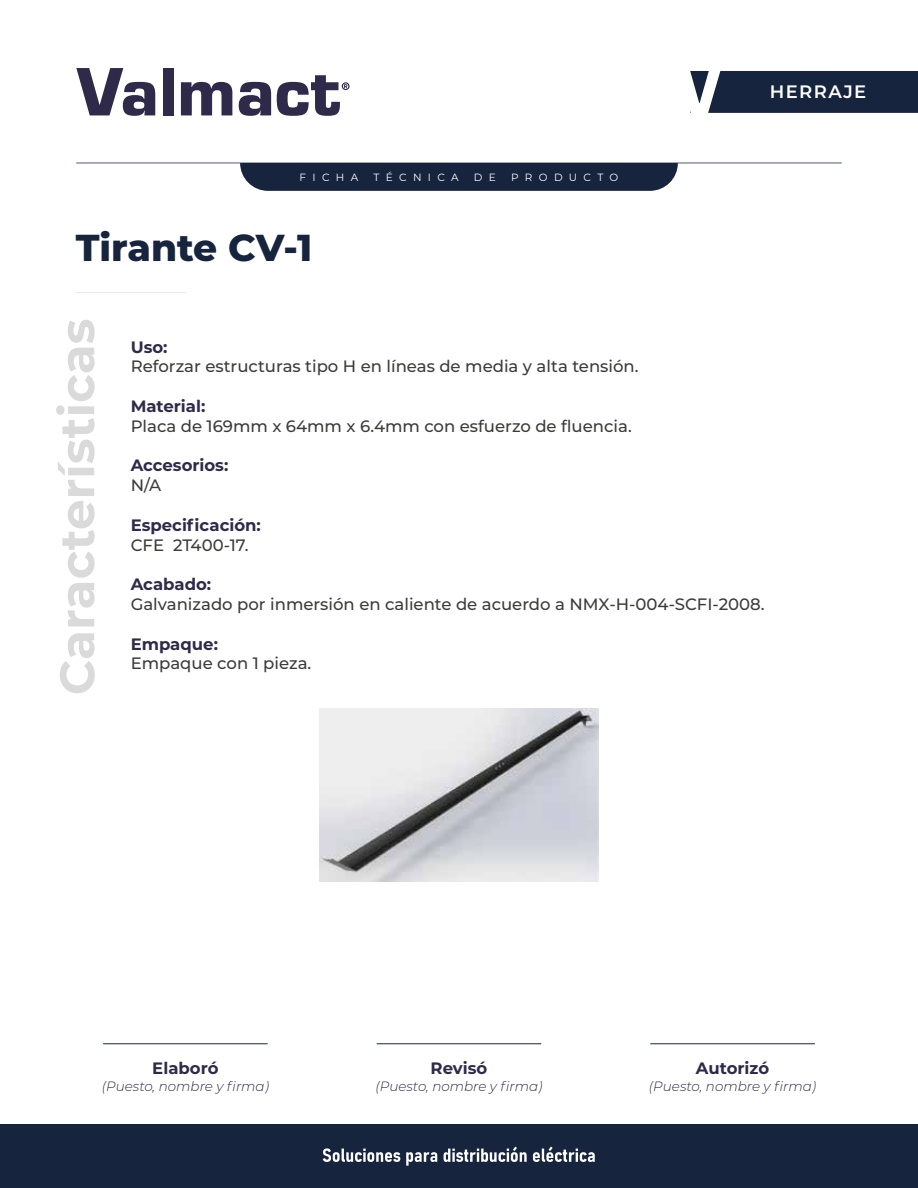
<style>
.page{position:relative;width:918px;height:1188px;background:#fff}
.page>*{position:absolute;margin:0;border:0;box-sizing:border-box;transform-origin:0 0}
.t1{font:800 37.5px "Montserrat";color:#17243e}
.t2{font:600 18px "Montserrat";letter-spacing:.075em;color:#fff}
.t3{font:500 16.5px "Montserrat";color:#3c3c3b}
.t4{font:700 16.5px "Montserrat";color:#2f2a4a}
.t5{font:italic 300 13.5px "Montserrat";color:#2f2a4a}
.t6{font:10.5px "Montserrat";letter-spacing:.6em;color:#fff}
</style>
<div class="page">
<svg style="left:60px;top:633px;width:35px;height:60px"></svg>
<svg style="left:56px;top:320px;width:39px;height:306px"></svg>
<svg style="left:76px;top:68px;width:79px;height:48px"></svg>
<div style="left:163px;top:68px;width:10px;height:47px;background:#2f2a4a"></div>
<svg style="left:181px;top:82px;width:51px;height:33px"></svg>
<svg style="left:239px;top:82px;width:32px;height:34px"></svg>
<svg style="left:277px;top:75px;width:73px;height:41px"></svg>
<svg style="left:690px;top:71px;width:228px;height:42px;background:#29354d"></svg>
<hr style="left:76px;top:163px;width:766px;height:1px;background:#17243e">
<svg style="left:76px;top:292px;width:109px;height:1px"></svg>
<div style="left:240px;top:163px;width:438px;height:28px;background:#17243e"></div>
<hr style="left:103px;top:1043px;width:164px;height:1px;background:#17243e">
<hr style="left:377px;top:1043px;width:164px;height:1px;background:#17243e">
<hr style="left:651px;top:1043px;width:164px;height:1px;background:#17243e">
<div style="left:0;top:1124px;width:918px;height:64px;background:#17243e"></div>
<svg style="left:323px;top:1148px;width:77px;height:14px"></svg>
<svg style="left:406px;top:1152px;width:31px;height:14px"></svg>
<svg style="left:444px;top:1147px;width:83px;height:15px"></svg>
<svg style="left:533px;top:1147px;width:62px;height:15px"></svg>
<img style="left:319px;top:709px;width:280px;height:173px">
<p class="t6" style="left:300px;top:170px;width:60px">FICHA</p>
<p class="t6" style="left:374px;top:170px;width:86px">TÉCNICA</p>
<p class="t6" style="left:474px;top:170px;width:23px">D E</p>
<p class="t6" style="left:511px;top:170px;width:109px">PRODUCTO</p>
<h1 class="t1" style="left:76px;top:220px;width:238px">Tirante CV-1</h1>
<p class="t2" style="left:770px;top:79px;width:98px">HERRAJE</p>
<p class="t4" style="left:131px;top:335px;width:38px">Uso:</p>
<p class="t3" style="left:131px;top:355px;width:509px">Reforzar estructuras tipo H en líneas de media y alta tensión.</p>
<p class="t4" style="left:131px;top:394px;width:76px">Material:</p>
<p class="t3" style="left:131px;top:414px;width:503px">Placa de 169mm x 64mm x 6.4mm con esfuerzo de fluencia.</p>
<p class="t4" style="left:131px;top:454px;width:99px">Accesorios:</p>
<p class="t3" style="left:131px;top:474px;width:32px">N/A</p>
<p class="t4" style="left:131px;top:513px;width:132px">Especificación:</p>
<p class="t3" style="left:131px;top:533px;width:119px">CFE 2T400-17.</p>
<p class="t4" style="left:131px;top:572px;width:82px">Acabado:</p>
<p class="t3" style="left:131px;top:593px;width:635px">Galvanizado por inmersión en caliente de acuerdo a NMX-H-004-SCFI-2008.</p>
<p class="t4" style="left:131px;top:632px;width:89px">Empaque:</p>
<p class="t3" style="left:131px;top:652px;width:182px">Empaque con 1 pieza.</p>
<p class="t4" style="left:152px;top:1057px;width:68px">Elaboró</p>
<p class="t5" style="left:102px;top:1077px;width:169px">(Puesto, nombre y firma)</p>
<p class="t4" style="left:431px;top:1057px;width:58px">Revisó</p>
<p class="t5" style="left:375px;top:1077px;width:169px">(Puesto, nombre y firma)</p>
<p class="t4" style="left:696px;top:1057px;width:75px">Autorizó</p>
<p class="t5" style="left:649px;top:1077px;width:169px">(Puesto, nombre y firma)</p>
</div>
